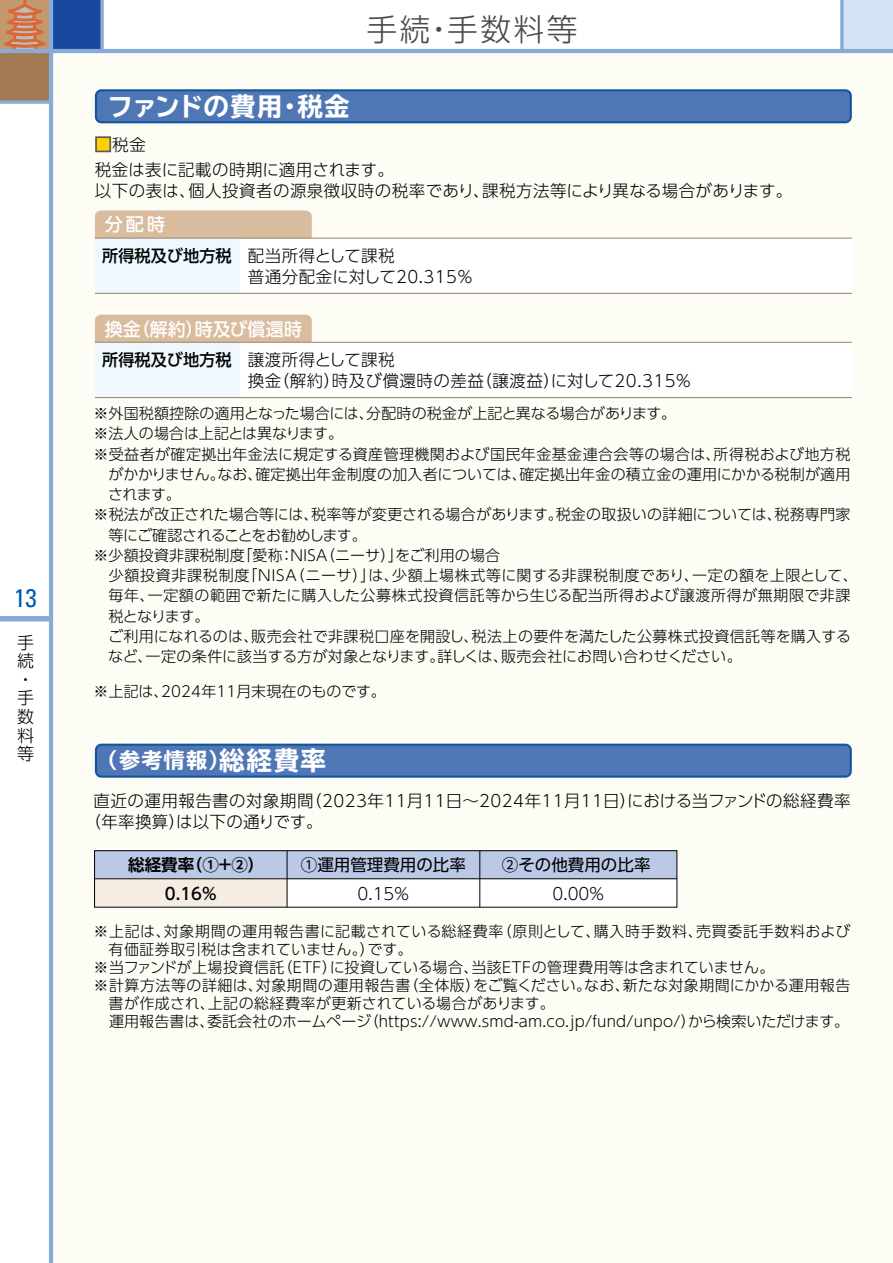
<style>
.page{position:relative;width:893px;height:1263px;background:#fff}
.page>*{position:absolute;margin:0;border:0;box-sizing:border-box;transform-origin:0 0}
.t1{font:300 30.75px "UD Shin Go Pro";letter-spacing:.08em;color:#4c4948}
.t2{font:700 expanded 25.5px "TBUD Go Std";color:#fff}
.t3{font:condensed 25.5px "Univers";color:#005bac}
.t4{font:700 expanded 21px "TBUD Go Std";color:#fff}
.t5{font:500 18px "UD Shin Go Pro";letter-spacing:.01em;color:#fff}
.t6{font:300 16.95px/18.6px "UD Shin Go Pro";color:#000}
.t7{font:300 16.5px/21px "UD Shin Go Pro";letter-spacing:.03em;color:#000}
.t8{font:16.5px "UD Shin Go Pro";color:#000}
.t9{font:700 16.5px "UD Shin Go Pro De";color:#000}
.t10{font:500 16.5px "UD Shin Go Pro";color:#000}
.t11{font:300 15px "UD Shin Go Pro";letter-spacing:.01em;color:#000}
.t12{font:300 15px "UD Shin Go Pro";letter-spacing:.03em;color:#000}
.t13{font:300 15px "UD Shin Go Pro";letter-spacing:.045em;color:#000}
.t14{font:300 15px "UD Shin Go Pro";letter-spacing:.035em;color:#000}
.t15{font:300 15px "UD Shin Go Pro";letter-spacing:.04em;color:#000}
.t16{font:300 15px "UD Shin Go Pro";letter-spacing:-.035em;color:#000}
.t17{font:300 15px "UD Shin Go Pro";letter-spacing:-.01em;color:#000}
.s1{color:#fdd000}
.s2{font-weight:500}
.s3{font-size:25.5px}
</style>
<div class="page">
<div style="left:842px;top:0;width:51px;height:51px;background:#d3e4f5"></div>
<div style="left:51px;top:51px;width:842px;height:1212px;background:#fdfcf5"></div>
<div style="left:0;top:616px;width:51px;height:5px;background:#88abda"></div>
<hr style="left:49px;top:0;width:4px;height:1263px;background:#88abda">
<hr style="left:0;top:49px;width:893px;height:4px;background:#88abda">
<div style="left:95px;top:210px;width:217px;height:34px;background:#d9bb9e;border-radius:6px"></div>
<div style="left:95px;top:315px;width:217px;height:34px;background:#d9bb9e;border-radius:6px"></div>
<div style="left:95px;top:342px;width:757px;height:56px;background:#fff"></div>
<div style="left:95px;top:342px;width:144px;height:56px;background:#eff8fe"></div>
<div style="left:95px;top:238px;width:757px;height:55px;background:#fff"></div>
<div style="left:95px;top:238px;width:144px;height:55px;background:#eff8fe"></div>
<hr style="left:95px;top:293px;width:757px;height:1px;background:#9d8771">
<hr style="left:95px;top:238px;width:757px;height:1px;background:#9d8771">
<hr style="left:95px;top:397px;width:757px;height:1px;background:#9d8771">
<hr style="left:95px;top:342px;width:757px;height:1px;background:#9d8771">
<svg style="left:0;top:0;width:852px;height:123px"></svg>
<div style="left:95px;top:136px;width:16px;height:16px;border:2px solid #595757"></div>
<div style="left:95px;top:851px;width:582px;height:28px;background:#bbc8e6"></div>
<div style="left:95px;top:879px;width:582px;height:28px;background:#fff"></div>
<div style="left:95px;top:879px;width:192px;height:28px;background:#f5ece2"></div>
<div style="left:94px;top:850px;width:583px;height:57px;border:1px solid #000"></div>
<hr style="left:95px;top:878px;width:582px;height:1px;background:#000">
<hr style="left:287px;top:851px;width:1px;height:56px;background:#000">
<hr style="left:480px;top:851px;width:1px;height:56px;background:#000">
<svg style="left:95px;top:744px;width:757px;height:34px;background:#4974b2"></svg>
<h2 class="t3" style="left:14px;top:582px;width:24px">13</h2>
<p class="t6" style="left:17px;top:632px;width:18px">手続・手数料等</p>
<h1 class="t1" style="left:366px;top:4px;width:213px">手続・手数料等</h1>
<h2 class="t2" style="left:108px;top:92px;width:244px">ファンドの費用・税金</h2>
<p class="t7" style="left:95px;top:133px;width:53px"><span class="s1">■</span>税金</p>
<p class="t7" style="left:95px;top:159px;width:699px">税金は表に記載の時期に適用されます。<br>以下の表は、個人投資者の源泉徴収時の税率であり、課税方法等により異なる場合があります。</p>
<p class="t5" style="left:105px;top:210px;width:62px">分配時</p>
<p class="t7" style="left:248px;top:244px;width:227px;text-indent:-146px"><span class="s2">所得税及び地方税</span> 配当所得として課税<br>普通分配金に対して20.315％</p>
<p class="t5" style="left:105px;top:314px;width:199px">換金（解約）時及び償還時</p>
<p class="t7" style="left:248px;top:348px;width:445px;text-indent:-146px"><span class="s2">所得税及び地方税</span> 譲渡所得として課税<br>換金（解約）時及び償還時の差益（譲渡益）に対して20.315％</p>
<p class="t11" style="left:93px;top:401px;width:584px">※外国税額控除の適用となった場合には、分配時の税金が上記と異なる場合があります。</p>
<p class="t17" style="left:93px;top:422px;width:251px">※法人の場合は上記とは異なります。</p>
<p class="t12" style="left:93px;top:442px;width:758px">※受益者が確定拠出年金法に規定する資産管理機関および国民年金基金連合会等の場合は、所得税および地方税</p>
<p class="t11" style="left:108px;top:462px;width:744px">がかかりません。なお、確定拠出年金制度の加入者については、確定拠出年金の積立金の運用にかかる税制が適用</p>
<p class="t11" style="left:108px;top:482px;width:74px">されます。</p>
<p class="t11" style="left:93px;top:503px;width:758px">※税法が改正された場合等には、税率等が変更される場合があります。税金の取扱いの詳細については、税務専門家</p>
<p class="t16" style="left:108px;top:523px;width:260px">等にご確認されることをお勧めします。</p>
<p class="t11" style="left:93px;top:543px;width:408px">※少額投資非課税制度「愛称：NISA（ニーサ）」をご利用の場合</p>
<p class="t13" style="left:109px;top:563px;width:750px">少額投資非課税制度「NISA（ニーサ）」は、少額上場株式等に関する非課税制度であり、一定の額を上限として、</p>
<p class="t15" style="left:108px;top:584px;width:743px">毎年、一定額の範囲で新たに購入した公募株式投資信託等から生じる配当所得および譲渡所得が無期限で非課</p>
<p class="t11" style="left:108px;top:604px;width:103px">税となります。</p>
<p class="t12" style="left:108px;top:624px;width:745px">ご利用になれるのは、販売会社で非課税口座を開設し、税法上の要件を満たした公募株式投資信託等を購入する</p>
<p class="t11" style="left:108px;top:644px;width:635px">など、一定の条件に該当する方が対象となります。詳しくは、販売会社にお問い合わせください。</p>
<p class="t11" style="left:93px;top:679px;width:294px">※上記は、2024年11月末現在のものです。</p>
<h3 class="t4" style="left:97px;top:749px;width:230px">（参考情報）<span class="s3">総経費率</span></h3>
<p class="t7" style="left:85px;top:790px;width:768px;text-indent:9px">直近の運用報告書の対象期間（2023年11月11日～2024年11月11日）における当ファンドの総経費率（年率換算）は以下の通りです。</p>
<p class="t9" style="left:128px;top:852px;width:138px">総経費率（①+②）</p>
<p class="t8" style="left:301px;top:852px;width:167px">①運用管理費用の比率</p>
<p class="t8" style="left:502px;top:852px;width:150px">②その他費用の比率</p>
<p class="t10" style="left:165px;top:880px;width:53px">0.16%</p>
<p class="t7" style="left:358px;top:883px;width:53px">0.15%</p>
<p class="t7" style="left:553px;top:883px;width:53px">0.00%</p>
<p class="t13" style="left:94px;top:920px;width:758px">※上記は、対象期間の運用報告書に記載されている総経費率（原則として、購入時手数料、売買委託手数料および</p>
<p class="t11" style="left:109px;top:938px;width:306px">有価証券取引税は含まれていません。）です。</p>
<p class="t12" style="left:94px;top:956px;width:682px">※当ファンドが上場投資信託（ETF）に投資している場合、当該ETFの管理費用等は含まれていません。</p>
<p class="t14" style="left:94px;top:974px;width:758px">※計算方法等の詳細は、対象期間の運用報告書（全体版）をご覧ください。なお、新たな対象期間にかかる運用報告</p>
<p class="t12" style="left:109px;top:992px;width:448px">書が作成され、上記の総経費率が更新されている場合があります。</p>
<p class="t11" style="left:109px;top:1010px;width:742px">運用報告書は、委託会社のホームページ（https://www.smd-am.co.jp/fund/unpo/）から検索いただけます。</p>
</div>
